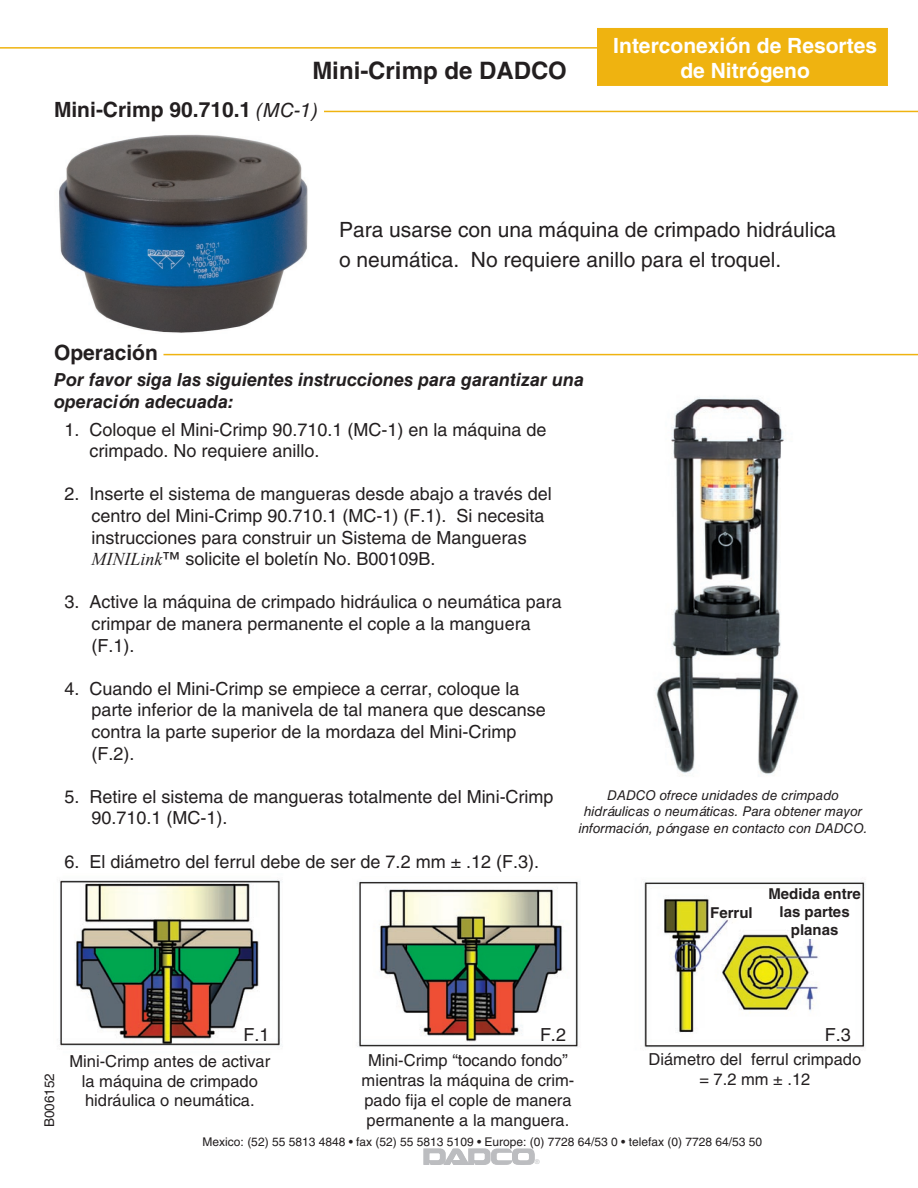
<style>
.page{position:relative;width:918px;height:1188px;background:#fff}
.page>*{position:absolute;margin:0;border:0;box-sizing:border-box;transform-origin:0 0}
.t1{font:700 24px "Helvetica LT Std";color:#231f20}
.t2{font:21px/30px "Helvetica LT Std";color:#231f20}
.t3{font:700 21px "Helvetica LT Std";color:#fff}
.t4{font:700 21px "Helvetica LT Std";color:#231f20}
.t5{font:18px/21.6px "Helvetica LT Std";color:#231f20}
.t6{font:italic 700 18px/21.6px "Helvetica LT Std";color:#231f20}
.t7{font:16.5px/19.8px "Helvetica LT Std";color:#231f20;text-align:center}
.t8{font:700 15px/18px "Helvetica LT Std";color:#231f20;text-align:center}
.t9{font:italic 13.5px/16.2px "Helvetica LT Std";color:#231f20;text-align:center}
.t10{font:13.5px "Helvetica LT Std";color:#231f20}
.t11{font:12px "Helvetica LT Std";color:#231f20}
.t12{font:6.45px "Helvetica LT Std";color:#bcbdc0}
.s1{font-weight:400;font-style:italic;font-size:19.5px}
.s2{font-family:"Times New Roman";font-style:italic}
</style>
<div class="page">
<div style="left:598px;top:28px;width:289px;height:57px;background:#efb310"></div>
<div style="left:597px;top:28px;width:291px;height:58px;border:1px solid #efb310"></div>
<hr style="left:0;top:47px;width:604px;height:2px;background:#efb310">
<svg style="left:424px;top:1149px;width:110px;height:16px"></svg>
<img style="left:357px;top:881px;width:223px;height:167px">
<img style="left:644px;top:881px;width:222px;height:167px">
<img style="left:59px;top:880px;width:222px;height:166px">
<hr style="left:324px;top:111px;width:594px;height:1px;background:#efb310">
<hr style="left:164px;top:354px;width:754px;height:1px;background:#efb310">
<img style="left:655px;top:397px;width:144px;height:378px">
<img style="left:59px;top:134px;width:249px;height:199px">
<div style="left:798px;top:921px;width:20px;height:18px;background:#fff"></div>
<p class="t3" style="left:613px;top:32px;width:265px">Interconexión de Resortes</p>
<h1 class="t1" style="left:312px;top:56px;width:256px">Mini-Crimp de DADCO</h1>
<p class="t3" style="left:680px;top:58px;width:131px">de Nitrógeno</p>
<p class="t4" style="left:54px;top:96px;width:265px">Mini-Crimp 90.710.1 <span class="s1">(MC-1)</span></p>
<p class="t2" style="left:339px;top:215px;width:499px">Para usarse con una máquina de crimpado hidráulica o neumática. No requiere anillo para el troquel.</p>
<p class="t4" style="left:54px;top:340px;width:105px">Operación</p>
<p class="t6" style="left:54px;top:369px;width:532px">Por favor siga las siguientes instrucciones para garantizar una operación adecuada:</p>
<p class="t5" style="left:90px;top:418px;width:459px;text-indent:-25px">1. Coloque el Mini-Crimp 90.710.1 (MC-1) en la máquina de crimpado. No requiere anillo.</p>
<p class="t5" style="left:92px;top:483px;width:462px;text-indent:-27px">2. Inserte el sistema de mangueras desde abajo a través del centro del Mini-Crimp 90.710.1 (MC-1) (F.1). Si necesita instrucciones para construir un Sistema de Mangueras <span class="s2">MINILink</span>™ solicite el boletín No. B00109B.</p>
<p class="t5" style="left:92px;top:591px;width:472px;text-indent:-27px">3. Active la máquina de crimpado hidráulica o neumática para crimpar de manera permanente el cople a la manguera (F.1).</p>
<p class="t5" style="left:92px;top:678px;width:456px;text-indent:-27px">4. Cuando el Mini-Crimp se empiece a cerrar, coloque la parte inferior de la manivela de tal manera que descanse contra la parte superior de la mordaza del Mini-Crimp (F.2).</p>
<p class="t5" style="left:92px;top:786px;width:464px;text-indent:-27px">5. Retire el sistema de mangueras totalmente del Mini-Crimp<br>90.710.1 (MC-1).</p>
<p class="t5" style="left:64px;top:850px;width:476px">6. El diámetro del ferrul debe de ser de 7.2 mm ± .12 (F.3).</p>
<p class="t9" style="left:579px;top:787px;width:290px">DADCO ofrece unidades de crimpado hidráulicas o neumáticas. Para obtener mayor información, póngase en contacto con DADCO.</p>
<p class="t8" style="left:710px;top:904px;width:44px">Ferrul</p>
<p class="t8" style="left:768px;top:884px;width:94px">Medida entre las partes planas</p>
<p class="t10" style="left:41px;top:1127px;width:56px;rotate:-90deg">B006152</p>
<p class="t5" style="left:243px;top:1023px;width:28px">F.1</p>
<p class="t5" style="left:540px;top:1024px;width:28px">F.2</p>
<p class="t7" style="left:69px;top:1051px;width:202px">Mini-Crimp antes de activar la máquina de crimpado hidráulica o neumática.</p>
<p class="t7" style="left:362px;top:1051px;width:214px">Mini-Crimp “tocando fondo” mientras la máquina de crim&shy;pado fija el cople de manera permanente a la manguera.</p>
<p class="t5" style="left:825px;top:1023px;width:28px">F.3</p>
<p class="t7" style="left:649px;top:1050px;width:214px">Diámetro del ferrul crimpado = 7.2 mm ± .12</p>
<p class="t11" style="left:203px;top:1134px;width:561px">Mexico: (52) 55 5813 4848 • fax (52) 55 5813 5109 • Europe: (0) 7728 64/53 0 • telefax (0) 7728 64/53 50</p>
<p class="t12" style="left:535px;top:1158px;width:6px">®</p>
</div>
